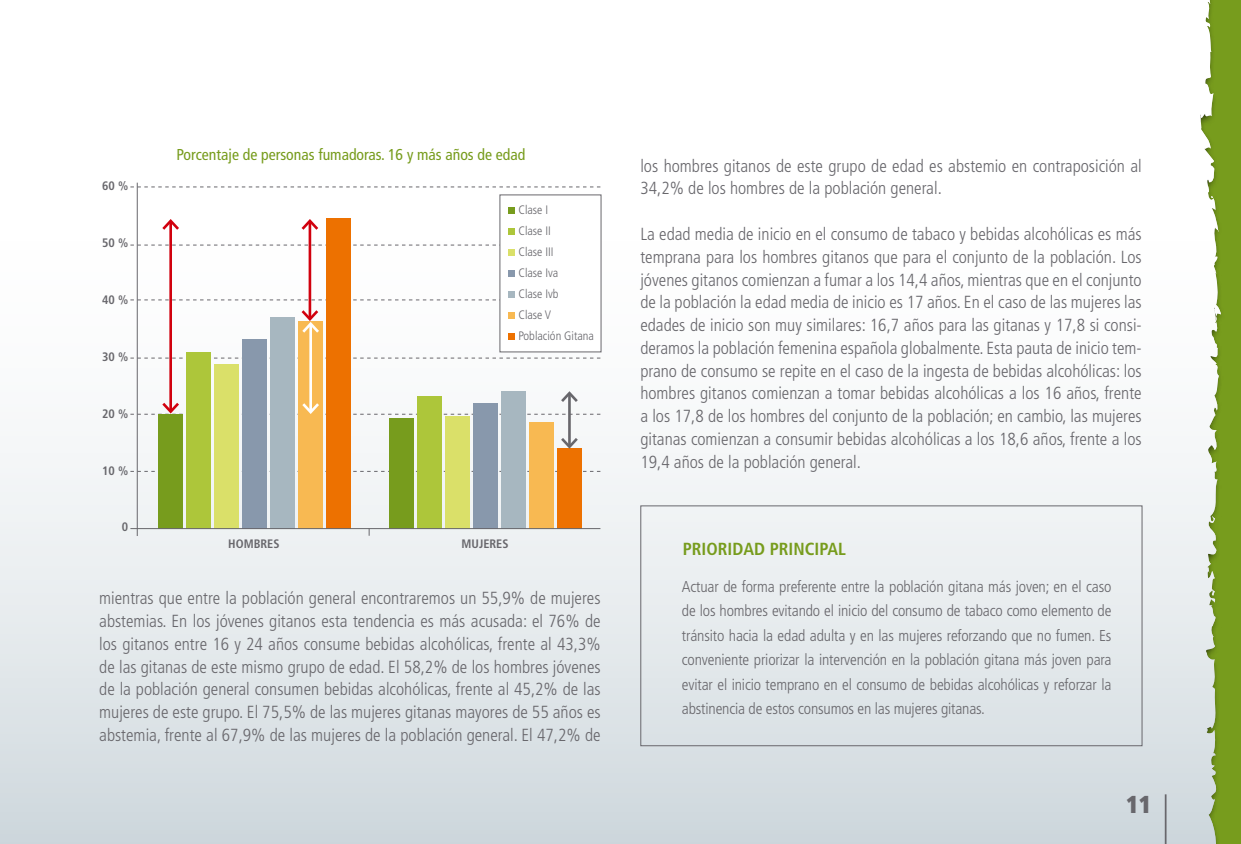
<style>
.page{position:relative;width:1241px;height:844px;background:#fff}
.page>*{position:absolute;margin:0;border:0;box-sizing:border-box;transform-origin:0 0}
.t1{font:900 condensed 24.5px "Frutiger";color:#68676c}
.t2{font:300 condensed 17.5px/22.8px "Frutiger";color:#68676c;text-align:justify}
.t3{font:700 condensed 17.5px "Frutiger";color:#779c1d}
.t4{font:300 condensed 15.75px/24.5px "Frutiger";letter-spacing:-.01em;color:#68676c;text-align:justify}
.t5{font:condensed 15.75px "Frutiger";color:#779c1d}
.t6{font:300 condensed 12.25px/21px "Frutiger";color:#68676c}
.t7{font:700 condensed 12.25px "Frutiger";color:#68676c}
</style>
<div class="page">
<div style="left:0;top:240px;width:1240px;height:603px;background:linear-gradient(to bottom,#fff,#d2dbdf)"></div>
<hr style="left:1164px;top:794px;width:2px;height:49px;background:#68676c">
<div style="left:640px;top:505px;width:502px;height:241px;border:1px solid #68676c"></div>
<hr style="left:169px;top:221px;width:3px;height:190px;background:#d1010e">
<svg style="left:162px;top:219px;width:17px;height:13px"></svg>
<hr style="left:308px;top:221px;width:3px;height:98px;background:#d1010e">
<svg style="left:301px;top:219px;width:18px;height:13px"></svg>
<svg style="left:130px;top:471px;width:470px;height:1px"></svg>
<svg style="left:130px;top:357px;width:470px;height:1px"></svg>
<svg style="left:130px;top:186px;width:470px;height:1px"></svg>
<hr style="left:137px;top:183px;width:1px;height:353px;background:#68676c">
<div style="left:158px;top:413px;width:25px;height:115px;background:#779c1d"></div>
<div style="left:389px;top:417px;width:25px;height:111px;background:#779c1d"></div>
<div style="left:186px;top:352px;width:25px;height:176px;background:#adc63a"></div>
<div style="left:417px;top:395px;width:25px;height:133px;background:#adc63a"></div>
<div style="left:214px;top:364px;width:25px;height:164px;background:#dae069"></div>
<div style="left:445px;top:416px;width:24px;height:112px;background:#dae069"></div>
<div style="left:242px;top:339px;width:24px;height:189px;background:#8898ac"></div>
<div style="left:473px;top:402px;width:24px;height:126px;background:#8898ac"></div>
<div style="left:270px;top:317px;width:24px;height:211px;background:#a7b7c0"></div>
<div style="left:501px;top:391px;width:24px;height:137px;background:#a7b7c0"></div>
<div style="left:298px;top:321px;width:24px;height:207px;background:#f8b952"></div>
<div style="left:529px;top:421px;width:24px;height:107px;background:#f8b952"></div>
<div style="left:326px;top:218px;width:24px;height:310px;background:#ed7100"></div>
<div style="left:557px;top:448px;width:24px;height:80px;background:#ed7100"></div>
<hr style="left:130px;top:528px;width:470px;height:1px;background:#68676c">
<hr style="left:568px;top:393px;width:2px;height:53px;background:#68676c">
<svg style="left:558px;top:435px;width:22px;height:14px"></svg>
<div style="left:1199px;top:0;width:41px;height:843px;background:#000;opacity:.75"></div>
<div style="left:499px;top:194px;width:102px;height:158px;background:#fff"></div>
<svg style="left:508px;top:207px;width:6px;height:6px"></svg>
<svg style="left:508px;top:228px;width:6px;height:6px"></svg>
<svg style="left:130px;top:244px;width:470px;height:11px"></svg>
<svg style="left:508px;top:270px;width:6px;height:6px"></svg>
<svg style="left:130px;top:291px;width:470px;height:9px"></svg>
<svg style="left:508px;top:312px;width:6px;height:6px"></svg>
<svg style="left:508px;top:333px;width:6px;height:6px"></svg>
<hr style="left:309px;top:324px;width:3px;height:88px;background:#fff">
<svg style="left:299px;top:307px;width:23px;height:28px"></svg>
<svg style="left:130px;top:389px;width:470px;height:27px"></svg>
<p class="t7" style="left:102px;top:178px;width:28px">60 %</p>
<p class="t7" style="left:102px;top:235px;width:28px">50 %</p>
<p class="t7" style="left:102px;top:292px;width:28px">40 %</p>
<p class="t7" style="left:102px;top:349px;width:28px">30 %</p>
<p class="t7" style="left:102px;top:406px;width:28px">20 %</p>
<p class="t7" style="left:102px;top:463px;width:28px">10 %</p>
<p class="t7" style="left:122px;top:519px;width:8px">0</p>
<p class="t5" style="left:176px;top:145px;width:350px">Porcentaje de personas fumadoras. 16 y más años de edad</p>
<p class="t6" style="left:518px;top:199px;width:77px">Clase I<br>Clase II<br>Clase III<br>Clase Iva<br>Clase Ivb<br>Clase V<br>Población Gitana</p>
<p class="t7" style="left:228px;top:536px;width:53px">HOMBRES</p>
<p class="t7" style="left:461px;top:536px;width:48px">MUJERES</p>
<p class="t2" style="left:99px;top:587px;width:503px">mientras que entre la población general encontraremos un 55,9% de mujeres abstemias. En los jóvenes gitanos esta tendencia es más acusada: el 76% de los gitanos entre 16 y 24 años consume bebidas alcohólicas, frente al 43,3% de las gitanas de este mismo grupo de edad. El 58,2% de los hombres jóvenes de la población general consumen bebidas alcohólicas, frente al 45,2% de las mujeres de este grupo. El 75,5% de las mujeres gitanas mayores de 55 años es abstemia, frente al 67,9% de las mujeres de la población general. El 47,2% de</p>
<p class="t2" style="left:640px;top:154px;width:503px">los hombres gitanos de este grupo de edad es abstemio en contraposición al<br>34,2% de los hombres de la población general.</p>
<p class="t2" style="left:640px;top:223px;width:503px">La edad media de inicio en el consumo de tabaco y bebidas alcohólicas es más temprana para los hombres gitanos que para el conjunto de la población. Los jóvenes gitanos comienzan a fumar a los 14,4 años, mientras que en el conjunto de la población la edad media de inicio es 17 años. En el caso de las mujeres las edades de inicio son muy similares: 16,7 años para las gitanas y 17,8 si consi&shy;deramos la población femenina española globalmente. Esta pauta de inicio tem&shy;prano de consumo se repite en el caso de la ingesta de bebidas alcohólicas: los hombres gitanos comienzan a tomar bebidas alcohólicas a los 16 años, frente a los 17,8 de los hombres del conjunto de la población; en cambio, las mujeres gitanas comienzan a consumir bebidas alcohólicas a los 18,6 años, frente a los 19,4 años de la población general.</p>
<p class="t3" style="left:682px;top:538px;width:165px">PRIORIDAD PRINCIPAL</p>
<p class="t4" style="left:681px;top:574px;width:431px">Actuar de forma preferente entre la población gitana más joven; en el caso de los hombres evitando el inicio del consumo de tabaco como elemento de tránsito hacia la edad adulta y en las mujeres reforzando que no fumen. Es conveniente priorizar la intervención en la población gitana más joven para evitar el inicio temprano en el consumo de bebidas alcohólicas y reforzar la abstinencia de estos consumos en las mujeres gitanas.</p>
<h1 class="t1" style="left:1125px;top:788px;width:27px">11</h1>
</div>
